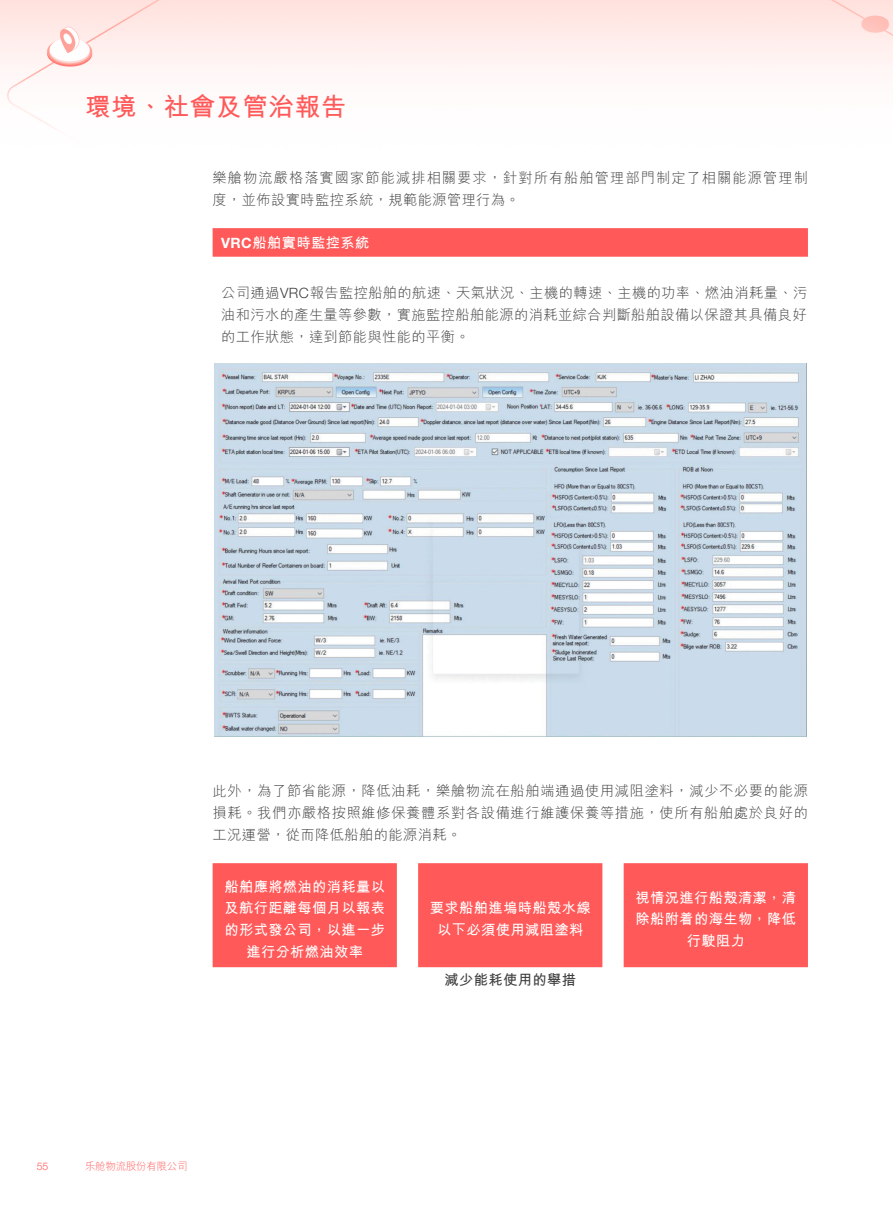
<style>
.page{position:relative;width:893px;height:1212px;background:#fff}
.page>*{position:absolute;margin:0;border:0;box-sizing:border-box;transform-origin:0 0}
.t1{font:700 25.5px "M Hei HK";letter-spacing:.03em;color:#ff5959}
.t2{font:300 14.25px/21.8px "M Hei HK";letter-spacing:.03em;color:#3e3e3f;text-align:justify}
.t3{font:700 14.25px/21.8px "M Hei HK";letter-spacing:.03em;color:#fff;text-align:center}
.t4{font:300 14.25px/21.8px "M Hei HK";letter-spacing:.075em;color:#3e3e3f}
.t5{font:700 14.25px "M Hei HK";letter-spacing:.03em;color:#3e3e3f}
.t6{font:300 10.5px "M Hei HKS";letter-spacing:-.025em;color:#ff5959}
.t7{font:300 10.5px "Helvetica Neue LT Std";color:#ff5959}
.s1{font-family:"Helvetica Neue LT Std"}
</style>
<div class="page">
<img style="left:0;top:0;width:893px;height:130px">
<div style="left:213px;top:228px;width:595px;height:29px;background:#ff5959"></div>
<img style="left:214px;top:363px;width:592px;height:373px">
<svg style="left:213px;top:863px;width:595px;height:104px;background:#ff6565"></svg>
<h1 class="t1" style="left:85px;top:88px;width:263px">環境、社會及管治報告</h1>
<p class="t4" style="left:213px;top:166px;width:597px">樂艙物流嚴格落實國家節能減排相關要求，針對所有船舶管理部門制定了相關能源管理制度，並佈設實時監控系統，規範能源管理行為。</p>
<p class="t3" style="left:221px;top:231px;width:150px"><span class="s1">VRC</span>船舶實時監控系統</p>
<p class="t2" style="left:221px;top:282px;width:588px">公司通過<span class="s1">VRC</span>報告監控船舶的航速、天氣狀況、主機的轉速、主機的功率、燃油消耗量、污油和污水的產生量等參數，實施監控船舶能源的消耗並綜合判斷船舶設備以保證其具備良好的工作狀態，達到節能與性能的平衡。</p>
<p class="t2" style="left:213px;top:780px;width:597px">此外，為了節省能源，降低油耗，樂艙物流在船舶端通過使用減阻塗料，減少不必要的能源損耗。我們亦嚴格按照維修保養體系對各設備進行維護保養等措施，使所有船舶處於良好的工況運營，從而降低船舶的能源消耗。</p>
<p class="t3" style="left:224px;top:874px;width:162px">船舶應將燃油的消耗量以及航行距離每個月以報表的形式發公司，以進一步進行分析燃油效率</p>
<p class="t3" style="left:430px;top:896px;width:162px">要求船舶進塢時船殼水線以下必須使用減阻塗料</p>
<p class="t3" style="left:635px;top:885px;width:162px">視情況進行船殼清潔，清除船附着的海生物，降低行駛阻力</p>
<p class="t5" style="left:445px;top:970px;width:133px">減少能耗使用的舉措</p>
<p class="t7" style="left:37px;top:1159px;width:13px">55</p>
<p class="t6" style="left:85px;top:1159px;width:104px">樂艙物流股份有限公司</p>
</div>
